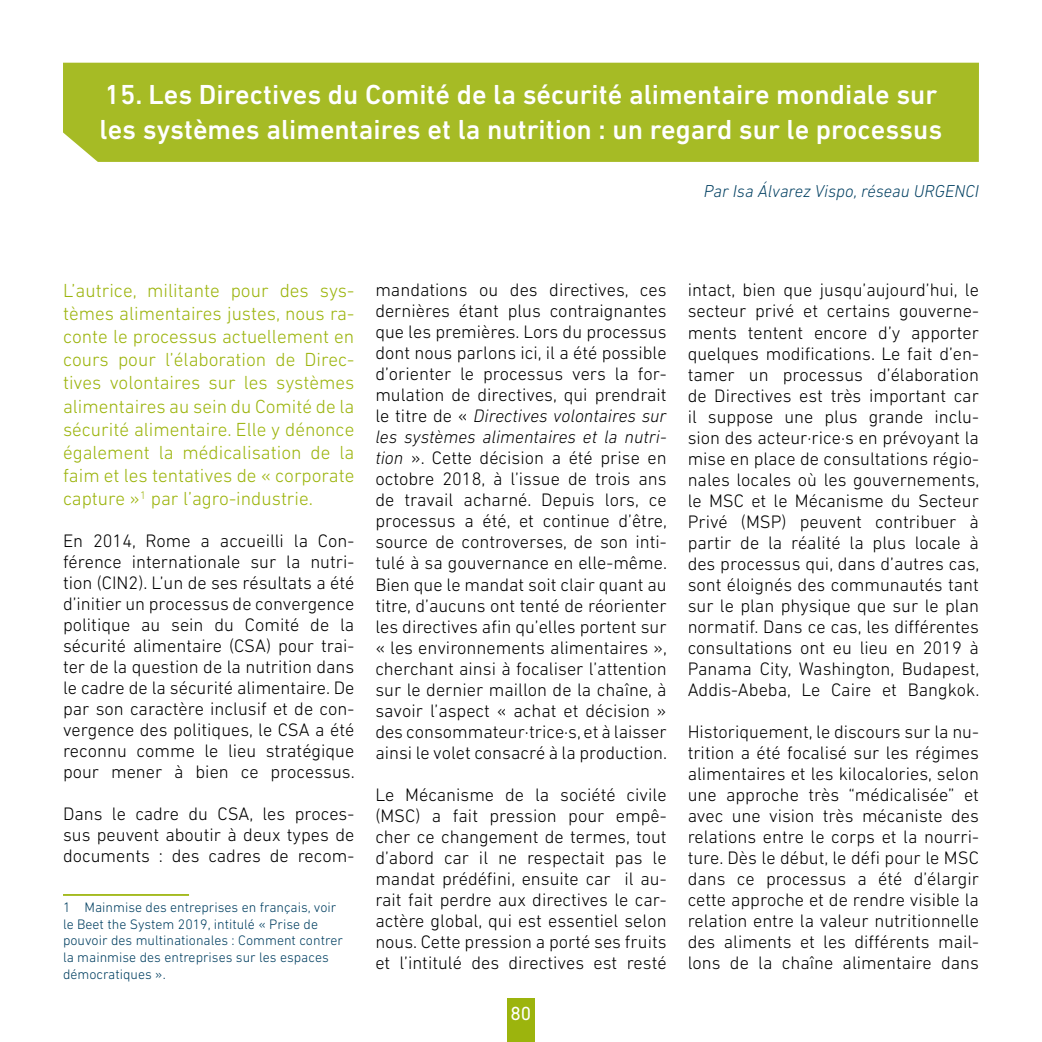
<style>
.page{position:relative;width:1042px;height:1042px;background:#fff}
.page>*{position:absolute;margin:0;border:0;box-sizing:border-box;transform-origin:0 0}
.t1{font:500 28px/35px "DIN Next LT Pro";color:#fff}
.t2{font:300 19.25px/23.1px "DIN Next LT Pro";color:#9cb40d;text-align:justify}
.t3{font:19.25px "DIN Next LT Pro";color:#fff}
.t4{font:300 18.38px/21px "DIN Next LT Pro";color:#000;text-align:justify}
.t5{font:italic 300 17.5px "DIN Next LT Pro";color:#003f61}
.t6{font:300 14px/16.8px "DIN Next LT Pro";color:#003f61}
.s1{font-style:italic}
</style>
<div class="page">
<div style="left:507px;top:998px;width:27px;height:44px;background:#9cb40d"></div>
<div style="left:63px;top:63px;width:916px;height:99px;background:#a6bb25"></div>
<hr style="left:63px;top:894px;width:126px;height:2px;background:#9cb40d">
<h1 class="t1" style="left:100px;top:77px;width:844px">15. Les Directives du Comité de la sécurité alimentaire mondiale sur les systèmes alimentaires et la nutrition : un regard sur le processus</h1>
<p class="t5" style="left:704px;top:181px;width:277px">Par Isa Álvarez Vispo, réseau URGENCI</p>
<p class="t2" style="left:63px;top:279px;width:293px">L’autrice, militante pour des sys&shy;tèmes alimentaires justes, nous ra&shy;conte le processus actuellement en cours pour l’élaboration de Direc&shy;tives volontaires sur les systèmes alimentaires au sein du Comité de la sécurité alimentaire. Elle y dénonce également la médicalisation de la faim et les tentatives de « corporate capture »<sup>1</sup> par l’agro-industrie.</p>
<p class="t4" style="left:63px;top:530px;width:293px">En 2014, Rome a accueilli la Con&shy;férence internationale sur la nutri&shy;tion (CIN2). L’un de ses résultats a été d’initier un processus de convergence politique au sein du Comité de la sécurité alimentaire (CSA) pour trai&shy;ter de la question de la nutrition dans le cadre de la sécurité alimentaire. De par son caractère inclusif et de con&shy;vergence des politiques, le CSA a été reconnu comme le lieu stratégique pour mener à bien ce processus.</p>
<p class="t4" style="left:63px;top:803px;width:293px">Dans le cadre du CSA, les proces&shy;sus peuvent aboutir à deux types de documents : des cadres de recom-</p>
<p class="t6" style="left:63px;top:898px;width:281px">1 Mainmise des entreprises en français, voir le Beet the System 2019, intitulé « Prise de pouvoir des multinationales : Comment contrer la mainmise des entreprises sur les espaces démocratiques ».</p>
<p class="t4" style="left:375px;top:279px;width:293px;text-align:left">mandations ou des directives, ces dernières étant plus contraignantes que les premières. Lors du processus dont nous parlons ici, il a été possible d’orienter le processus vers la for&shy;mulation de directives, qui prendrait le titre de « <span class="s1">Directives volontaires sur les systèmes alimentaires et la nutri&shy;tion</span> ». Cette décision a été prise en octobre 2018, à l’issue de trois ans de travail acharné. Depuis lors, ce processus a été, et continue d’être, source de controverses, de son inti&shy;tulé à sa gouvernance en elle-même.<br>Bien que le mandat soit clair quant au titre, d’aucuns ont tenté de réorienter les directives afin qu’elles portent sur « les environnements alimentaires », cherchant ainsi à focaliser l’attention sur le dernier maillon de la chaîne, à savoir l’aspect « achat et décision » des consommateur·trice·s, et à laisser ainsi le volet consacré à la production.</p>
<p class="t4" style="left:375px;top:783px;width:293px">Le Mécanisme de la société civile (MSC) a fait pression pour empê&shy;cher ce changement de termes, tout d’abord car il ne respectait pas le mandat prédéfini, ensuite car il au&shy;rait fait perdre aux directives le car&shy;actère global, qui est essentiel selon nous. Cette pression a porté ses fruits et l’intitulé des directives est resté</p>
<p class="t3" style="left:510px;top:1002px;width:22px">80</p>
<p class="t4" style="left:687px;top:279px;width:293px">intact, bien que jusqu’aujourd’hui, le secteur privé et certains gouverne&shy;ments tentent encore d’y apporter quelques modifications. Le fait d’en&shy;tamer un processus d’élaboration de Directives est très important car il suppose une plus grande inclu&shy;sion des acteur·rice·s en prévoyant la mise en place de consultations régio&shy;nales locales où les gouvernements, le MSC et le Mécanisme du Secteur Privé (MSP) peuvent contribuer à partir de la réalité la plus locale à des processus qui, dans d’autres cas, sont éloignés des communautés tant sur le plan physique que sur le plan normatif. Dans ce cas, les différentes consultations ont eu lieu en 2019 à Panama City, Washington, Budapest, Addis-Abeba, Le Caire et Bangkok.</p>
<p class="t4" style="left:687px;top:721px;width:293px">Historiquement, le discours sur la nu&shy;trition a été focalisé sur les régimes alimentaires et les kilocalories, selon une approche très “médicalisée” et avec une vision très mécaniste des relations entre le corps et la nourri&shy;ture. Dès le début, le défi pour le MSC dans ce processus a été d’élargir cette approche et de rendre visible la relation entre la valeur nutritionnelle des aliments et les différents mail&shy;lons de la chaîne alimentaire dans</p>
</div>
